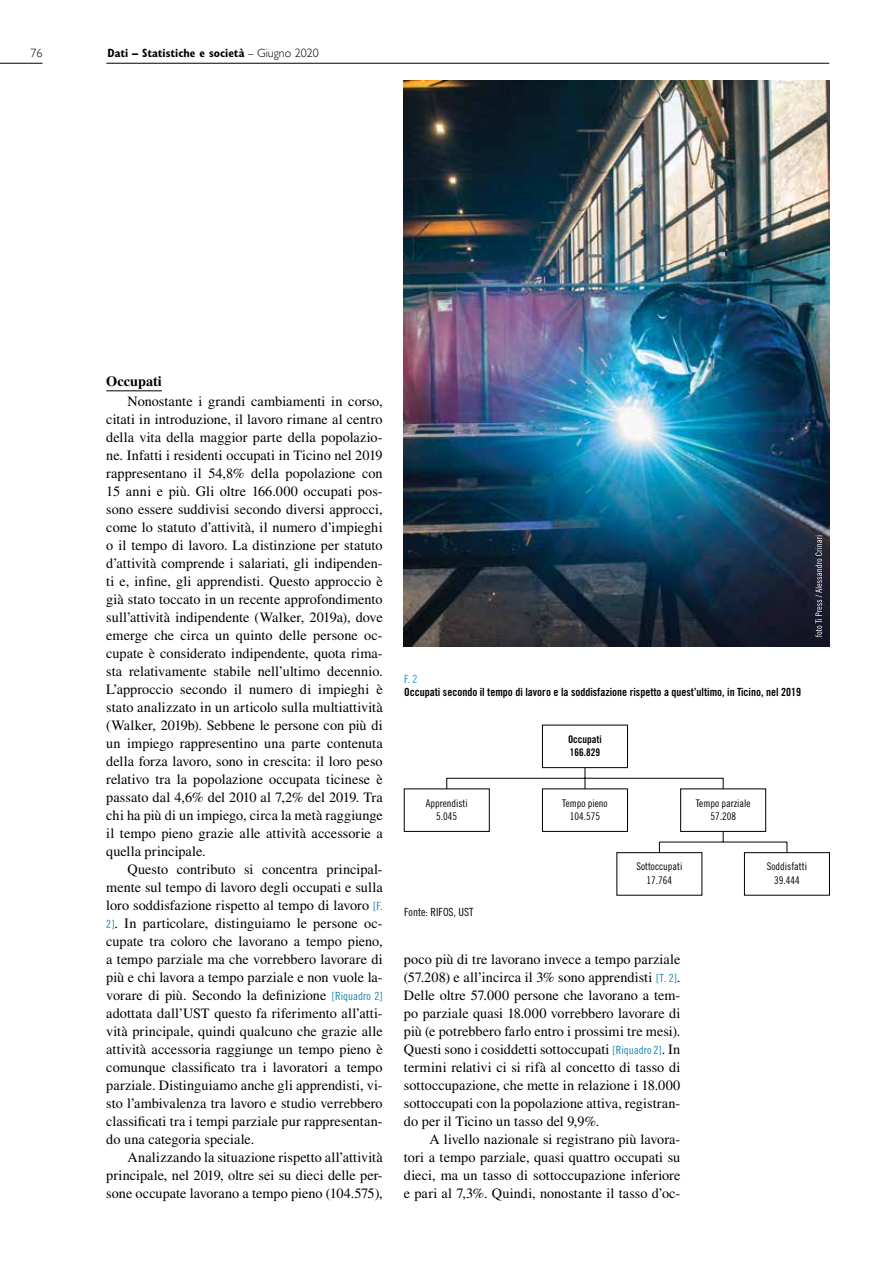
<style>
.page{position:relative;width:893px;height:1263px;background:#fff}
.page>*{position:absolute;margin:0;border:0;box-sizing:border-box;transform-origin:0 0}
.t1{font:14.25px/18px "Times LT Std";color:#000;text-align:justify}
.t2{font:700 14.25px "Times LT Std";letter-spacing:.005em;color:#000}
.t3{font:700 condensed 12px "Gill Sans MT Std";color:#000}
.t4{font:300 12px "Gill Sans";color:#000}
.t5{font:11.25px "Trade Gothic LT Std Bd Cn 20";color:#000}
.t6{font:11.25px "Trade Gothic LT Std Cn 18";color:#000}
.t7{font:11.25px "Trade Gothic LT Std Cn 18";color:#009fdb}
.t8{font:10.5px/13.5px "Trade Gothic LT Std Cn 18";color:#000;text-align:center}
.t9{font:10.5px/13.5px "Trade Gothic LT Std Bd Cn 20";color:#000}
.s1{font-family:"Gill Sans";font-weight:300;font-stretch:normal}
.s2{font-family:"Trade Gothic LT Std Cn 18";font-size:11.25px;color:#1a84aa}
</style>
<div class="page">
<hr style="left:106px;top:63px;width:723px;height:1px;background:#000">
<hr style="left:0;top:63px;width:43px;height:1px;background:#000">
<hr style="left:106px;top:390px;width:56px;height:1px;background:#000">
<hr style="left:585px;top:753px;width:1px;height:42px;background:#000">
<hr style="left:447px;top:778px;width:276px;height:1px;background:#000">
<hr style="left:723px;top:778px;width:1px;height:64px;background:#000">
<hr style="left:659px;top:842px;width:128px;height:1px;background:#000">
<div style="left:680px;top:789px;width:86px;height:43px;background:#fff;border:1px solid #000"></div>
<div style="left:542px;top:789px;width:86px;height:43px;background:#fff;border:1px solid #000"></div>
<div style="left:404px;top:789px;width:86px;height:43px;border:1px solid #000"></div>
<div style="left:542px;top:725px;width:86px;height:43px;background:#fff;border:1px solid #000"></div>
<div style="left:617px;top:852px;width:85px;height:43px;background:#fff;border:1px solid #000"></div>
<div style="left:744px;top:852px;width:86px;height:43px;background:#fff;border:1px solid #000"></div>
<img style="left:404px;top:81px;width:425px;height:565px">
<svg style="left:815px;top:536px;width:7px;height:101px"></svg>
<p class="t4" style="left:31px;top:46px;width:13px">76</p>
<p class="t3" style="left:108px;top:46px;width:213px">Dati – Statistiche e società <span class="s1">– Giugno 2020</span></p>
<p class="t2" style="left:106px;top:373px;width:57px">Occupati</p>
<p class="t1" style="left:106px;top:392px;width:278px;text-indent:21px">Nonostante i grandi cambiamenti in corso, citati in introduzione, il lavoro rimane al centro della vita della maggior parte della popolazio&shy;ne. Infatti i residenti occupati in Ticino nel 2019 rappresentano il 54,8% della popolazione con 15 anni e più. Gli oltre 166.000 occupati pos&shy;sono essere suddivisi secondo diversi approcci, come lo statuto d’attività, il numero d’impieghi o il tempo di lavoro. La distinzione per statuto d’attività comprende i salariati, gli indipenden&shy;ti e, infine, gli apprendisti. Questo approccio è già stato toccato in un recente approfondimento sull’attività indipendente (Walker, 2019a), dove emerge che circa un quinto delle persone oc&shy;cupate è considerato indipendente, quota rima&shy;sta relativamente stabile nell’ultimo decennio.<br>L’approccio secondo il numero di impieghi è stato analizzato in un articolo sulla multiattività (Walker, 2019b). Sebbene le persone con più di un impiego rappresentino una parte contenuta della forza lavoro, sono in crescita: il loro peso relativo tra la popolazione occupata ticinese è passato dal 4,6% del 2010 al 7,2% del 2019. Tra chi ha più di un impiego, circa la metà raggiunge il tempo pieno grazie alle attività accessorie a quella principale.</p>
<p class="t1" style="left:106px;top:860px;width:278px;text-indent:21px">Questo contributo si concentra principal&shy;mente sul tempo di lavoro degli occupati e sulla loro soddisfazione rispetto al tempo di lavoro <span class="s2">[F.<br>2]</span>. In particolare, distinguiamo le persone oc&shy;cupate tra coloro che lavorano a tempo pieno, a tempo parziale ma che vorrebbero lavorare di più e chi lavora a tempo parziale e non vuole la&shy;vorare di più. Secondo la definizione <span class="s2">[Riquadro 2] </span>adottata dall’UST questo fa riferimento all’atti&shy;vità principale, quindi qualcuno che grazie alle attività accessoria raggiunge un tempo pieno è comunque classificato tra i lavoratori a tempo parziale. Distinguiamo anche gli apprendisti, vi&shy;sto l’ambivalenza tra lavoro e studio verrebbero classificati tra i tempi parziale pur rappresentan&shy;do una categoria speciale.</p>
<p class="t1" style="left:106px;top:1148px;width:278px;text-indent:21px">Analizzando la situazione rispetto all’attività principale, nel 2019, oltre sei su dieci delle per&shy;sone occupate lavorano a tempo pieno (104.575),</p>
<p class="t7" style="left:404px;top:672px;width:15px">F. 2</p>
<p class="t5" style="left:404px;top:685px;width:398px">Occupati secondo il tempo di lavoro e la soddisfazione rispetto a quest’ultimo, in Ticino, nel 2019</p>
<p class="t8" style="left:426px;top:796px;width:43px">Apprendisti<br>5.045</p>
<p class="t6" style="left:404px;top:906px;width:71px">Fonte: RIFOS, UST</p>
<p class="t9" style="left:568px;top:732px;width:35px">Occupati<br>166.829</p>
<p class="t8" style="left:562px;top:796px;width:47px">Tempo pieno<br>104.575</p>
<p class="t8" style="left:696px;top:796px;width:56px">Tempo parziale<br>57.208</p>
<p class="t8" style="left:636px;top:860px;width:48px">Sottoccupati<br>17.764</p>
<p class="t8" style="left:767px;top:860px;width:42px">Soddisfatti<br>39.444</p>
<p class="t1" style="left:404px;top:950px;width:278px">poco più di tre lavorano invece a tempo parziale (57.208) e all’incirca il 3% sono apprendisti <span class="s2">[T. 2]</span>.<br>Delle oltre 57.000 persone che lavorano a tem&shy;po parziale quasi 18.000 vorrebbero lavorare di più (e potrebbero farlo entro i prossimi tre mesi).<br>Questi sono i cosiddetti sottoccupati <span class="s2">[Riquadro 2]</span>. In termini relativi ci si rifà al concetto di tasso di sottoccupazione, che mette in relazione i 18.000 sottoccupati con la popolazione attiva, registran&shy;do per il Ticino un tasso del 9,9%.</p>
<p class="t1" style="left:404px;top:1130px;width:278px;text-indent:25px">A livello nazionale si registrano più lavora&shy;tori a tempo parziale, quasi quattro occupati su dieci, ma un tasso di sottoccupazione inferiore e pari al 7,3%. Quindi, nonostante il tasso d’oc-</p>
</div>
